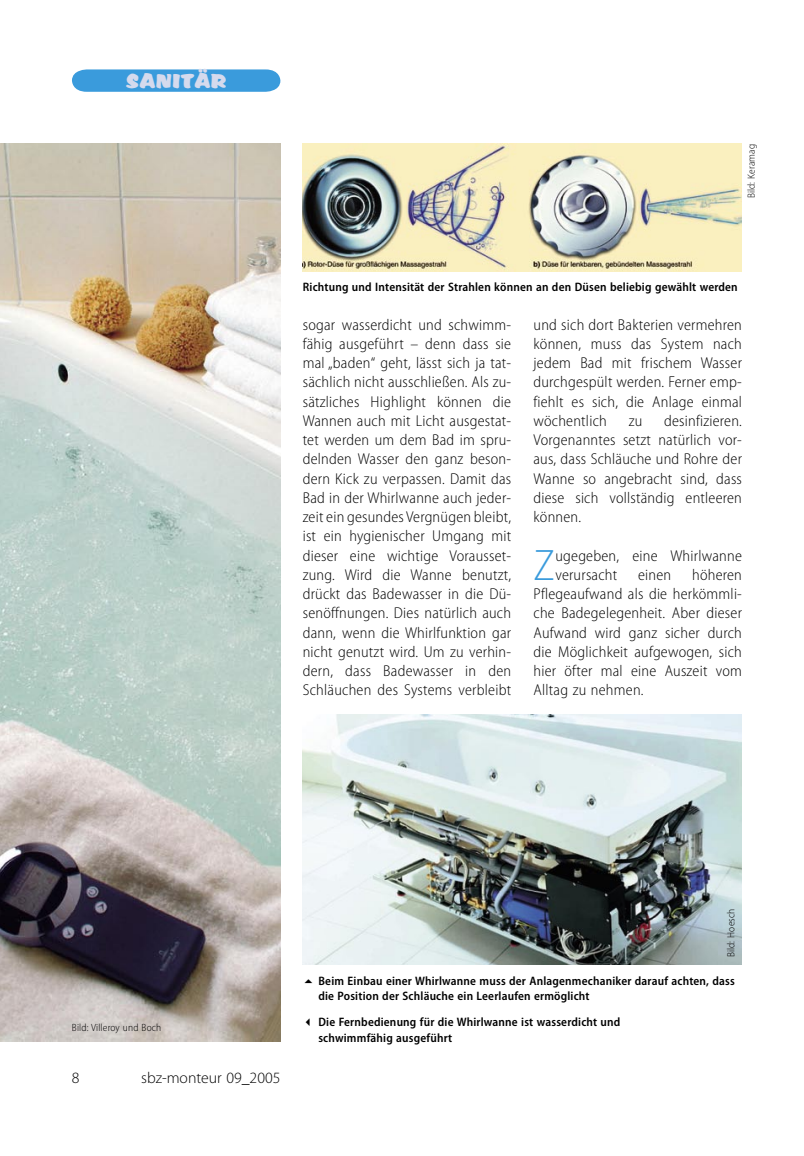
<style>
.page{position:relative;width:804px;height:1156px;background:#fff}
.page>*{position:absolute;margin:0;border:0;box-sizing:border-box;transform-origin:0 0}
._03_Grundtext_mit_Initial{font:300 semi-condensed 44.27px "Myriad Pro";color:#3a9bdc}
.t1{font:17.5px "Accent";letter-spacing:.05em;color:#d5daed}
._04_Grundtext{font:300 semi-condensed 15.75px/19.2px "Myriad Pro";letter-spacing:.015em;color:#000;text-align:justify}
._03_Grundtext_mit_Initial-2{font:300 semi-condensed 15.75px/19.2px "Myriad Pro";letter-spacing:.015em;color:#000}
.t2{font:300 15.75px "Myriad Pro";color:#000}
._08a_BU{font:600 semi-condensed 12.25px/15.8px "Myriad Pro";letter-spacing:.015em;color:#000}
._08b_BU_Autor{font:300 semi-condensed 10.5px "Myriad Pro";letter-spacing:.015em;color:#000}
</style>
<div class="page">
<img style="left:303px;top:714px;width:439px;height:251px">
<img style="left:0;top:144px;width:280px;height:898px">
<img style="left:303px;top:144px;width:439px;height:128px">
<svg style="left:72px;top:69px;width:208px;height:23px;background:#44a0dd"></svg>
<p class="t1" style="left:126px;top:68px;width:101px">SANITÄR</p>
<p class="_08b_BU_Autor" style="left:745px;top:198px;width:56px;rotate:-90deg">Bild: Keramag</p>
<p class="_08a_BU" style="left:303px;top:279px;width:436px">Richtung und Intensität der Strahlen können an den Düsen beliebig gewählt werden</p>
<p class="_04_Grundtext" style="left:303px;top:315px;width:210px">sogar wasserdicht und schwimm&shy;fähig ausgeführt – denn dass sie mal „baden“ geht, lässt sich ja tat&shy;sächlich nicht ausschließen. Als zu&shy;sätzliches Highlight können die Wannen auch mit Licht ausgestat&shy;tet werden um dem Bad im spru&shy;delnden Wasser den ganz beson&shy;dern Kick zu verpassen. Damit das Bad in der Whirlwanne auch jeder&shy;zeit ein gesundes Vergnügen bleibt, ist ein hygienischer Umgang mit dieser eine wichtige Vorausset&shy;zung. Wird die Wanne benutzt, drückt das Badewasser in die Dü&shy;senöffnungen. Dies natürlich auch dann, wenn die Whirlfunktion gar nicht genutzt wird. Um zu verhin&shy;dern, dass Badewasser in den Schläuchen des Systems verbleibt</p>
<p class="_04_Grundtext" style="left:533px;top:315px;width:210px">und sich dort Bakterien vermehren können, muss das System nach jedem Bad mit frischem Wasser durchgespült werden. Ferner emp&shy;fiehlt es sich, die Anlage einmal wöchentlich</p>
<p class="_04_Grundtext" style="left:533px;top:411px;width:210px;text-indent:131px">desinfizieren.<br>Vorgenanntes setzt natürlich vor&shy;aus, dass Schläuche und Rohre der Wanne so angebracht sind, dass diese sich vollständig entleeren können.</p>
<p class="_03_Grundtext_mit_Initial" style="left:533px;top:541px;width:23px">Z</p>
<p class="_03_Grundtext_mit_Initial-2" style="left:555px;top:546px;width:188px">ugegeben, eine Whirlwanne verursacht</p>
<p class="_04_Grundtext" style="left:628px;top:411px;width:15px">zu</p>
<p class="_03_Grundtext_mit_Initial-2" style="left:533px;top:565px;width:210px;text-align:justify;text-indent:159px">höheren Pflegeaufwand als die herkömmli&shy;che Badegelegenheit. Aber dieser Aufwand wird ganz sicher durch die Möglichkeit aufgewogen, sich hier öfter mal eine Auszeit vom Alltag zu nehmen.</p>
<p class="_03_Grundtext_mit_Initial-2" style="left:638px;top:565px;width:35px">einen</p>
<p class="_08b_BU_Autor" style="left:72px;top:1021px;width:91px">Bild: Villeroy und Boch</p>
<p class="t2" style="left:72px;top:1069px;width:9px">8</p>
<p class="t2" style="left:141px;top:1069px;width:141px">sbz-monteur 09_2005</p>
<p class="_08b_BU_Autor" style="left:725px;top:957px;width:50px;rotate:-90deg">Bild: Hoesch</p>
<p class="_08a_BU" style="left:318px;top:973px;width:418px">Beim Einbau einer Whirlwanne muss der Anlagenmechaniker darauf achten, dass die Position der Schläuche ein Leerlaufen ermöglicht</p>
<p class="_08a_BU" style="left:318px;top:1014px;width:303px;text-indent:-16px">✓ Die Fernbedienung für die Whirlwanne ist wasserdicht und schwimmfähig ausgeführt</p>
</div>
